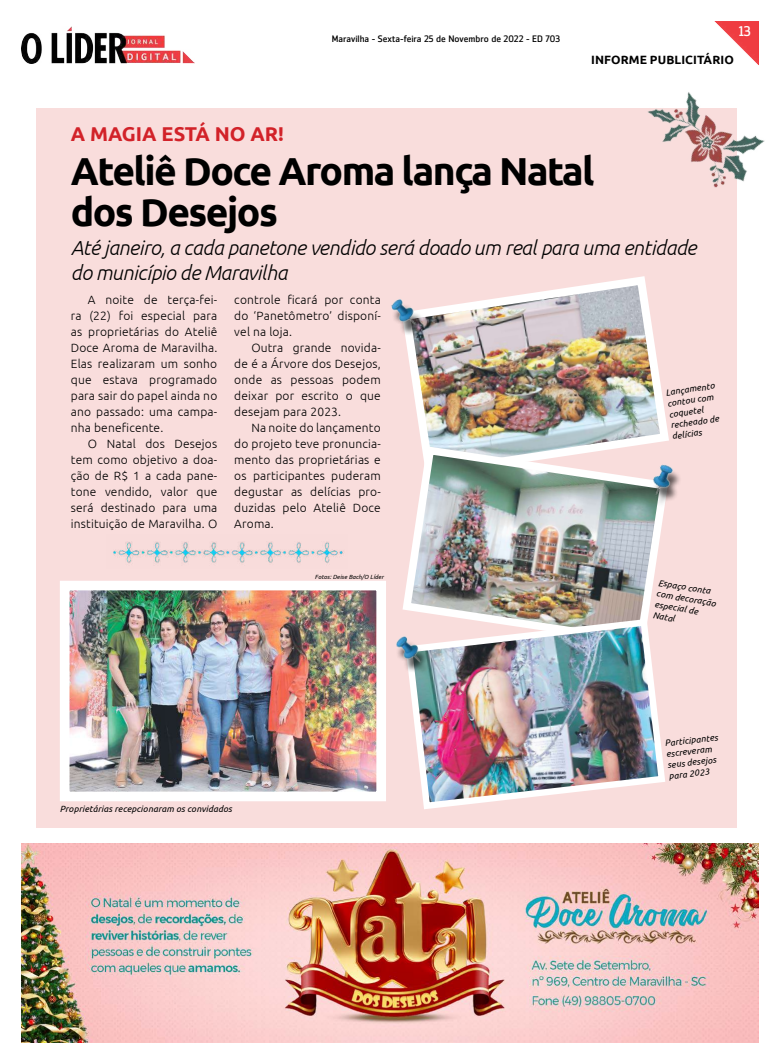
<style>
.page{position:relative;width:780px;height:1063px;background:#fff}
.page>*{position:absolute;margin:0;border:0;box-sizing:border-box;transform-origin:0 0}
.t1{font:700 39px/41px "Ubuntu";letter-spacing:-.04em;color:#000}
.t2{font:italic 300 20.3px/24.4px "Ubuntu";letter-spacing:-.02em;color:#000}
.t3{font:700 20px "Ubuntu";color:#d22229}
.t4{font:14px "Zemestro Std";color:#fff}
.t5{font:300 12px/16px "Ubuntu";letter-spacing:.015em;color:#000;text-align:justify}
.t6{font:700 12px "Ubuntu";letter-spacing:.01em;color:#000}
.t7{font:9.3px "Zemestro Std";color:#000}
.t8{font:italic 9px/11px "Ubuntu";letter-spacing:.01em;color:#000}
.t9{font:italic 6px "Ubuntu";letter-spacing:.01em;color:#000}
</style>
<div class="page">
<img style="left:714px;top:21px;width:44px;height:36px">
<img style="left:22px;top:26px;width:172px;height:38px">
<div style="left:36px;top:108px;width:700px;height:720px;background:#f9dddc"></div>
<img style="left:21px;top:844px;width:737px;height:198px">
<img style="left:406px;top:276px;width:263px;height:166px">
<img style="left:403px;top:442px;width:261px;height:173px">
<img style="left:409px;top:615px;width:256px;height:194px">
<img style="left:71px;top:592px;width:304px;height:198px">
<div style="left:60px;top:581px;width:326px;height:220px;border:10px solid #fff"></div>
<div style="left:391px;top:303px;width:34px;height:36px;background:#000;opacity:.62"></div>
<img style="left:391px;top:295px;width:30px;height:34px">
<div style="left:396px;top:640px;width:34px;height:36px;background:#000;opacity:.62"></div>
<img style="left:396px;top:632px;width:30px;height:35px">
<div style="left:651px;top:469px;width:30px;height:39px;background:#000;opacity:.62"></div>
<img style="left:642px;top:461px;width:39px;height:39px">
<img style="left:113px;top:542px;width:231px;height:22px">
<img style="left:647px;top:57px;width:118px;height:158px">
<p class="t7" style="left:332px;top:33px;width:229px">Maravilha - Sexta-feira 25 de Novembro de 2022 - ED 703</p>
<p class="t4" style="left:738px;top:23px;width:14px">13</p>
<p class="t6" style="left:591px;top:53px;width:144px">INFORME PUBLICITÁRIO</p>
<h3 class="t3" style="left:71px;top:122px;width:215px">A MAGIA ESTÁ NO AR!</h3>
<h1 class="t1" style="left:71px;top:150px;width:525px">Ateliê Doce Aroma lança Natal dos Desejos</h1>
<h2 class="t2" style="left:71px;top:235px;width:627px">Até janeiro, a cada panetone vendido será doado um real para uma entidade do município de Maravilha</h2>
<p class="t5" style="left:71px;top:292px;width:148px;text-indent:17px">A noite de terça-fei&shy;ra (22) foi especial para as proprietárias do Ateliê Doce Aroma de Maravilha.<br>Elas realizaram um sonho que estava programado para sair do papel ainda no ano passado: uma campa&shy;nha beneficente.</p>
<p class="t5" style="left:71px;top:436px;width:148px;text-indent:17px">O Natal dos Desejos tem como objetivo a doa&shy;ção de R$ 1 a cada pane&shy;tone vendido, valor que será destinado para uma instituição de Maravilha. O</p>
<p class="t5" style="left:234px;top:291px;width:148px">controle ficará por conta do ‘Panetômetro’ disponí&shy;vel na loja.</p>
<p class="t5" style="left:234px;top:339px;width:148px;text-indent:17px">Outra grande novida&shy;de é a Árvore dos Desejos, onde as pessoas podem deixar por escrito o que desejam para 2023.</p>
<p class="t5" style="left:234px;top:419px;width:148px;text-indent:17px">Na noite do lançamento do projeto teve pronuncia&shy;mento das proprietárias e os participantes puderam degustar as delícias pro&shy;duzidas pelo Ateliê Doce Aroma.</p>
<p class="t9" style="left:315px;top:573px;width:70px">Fotos: Deise Bach/O Líder</p>
<p class="t8" style="left:60px;top:803px;width:174px">Proprietárias recepcionaram os convidados</p>
<p class="t8" style="left:665px;top:387px;width:51px;rotate:-8deg">Lançamento contou com coquetel recheado de delícias</p>
<p class="t8" style="left:659px;top:577px;width:62px;rotate:9deg">Espaço conta com decoração especial de<br>Natal</p>
<p class="t8" style="left:664px;top:738px;width:55px;rotate:-7deg">Participantes escreveram seus desejos para 2023</p>
</div>
